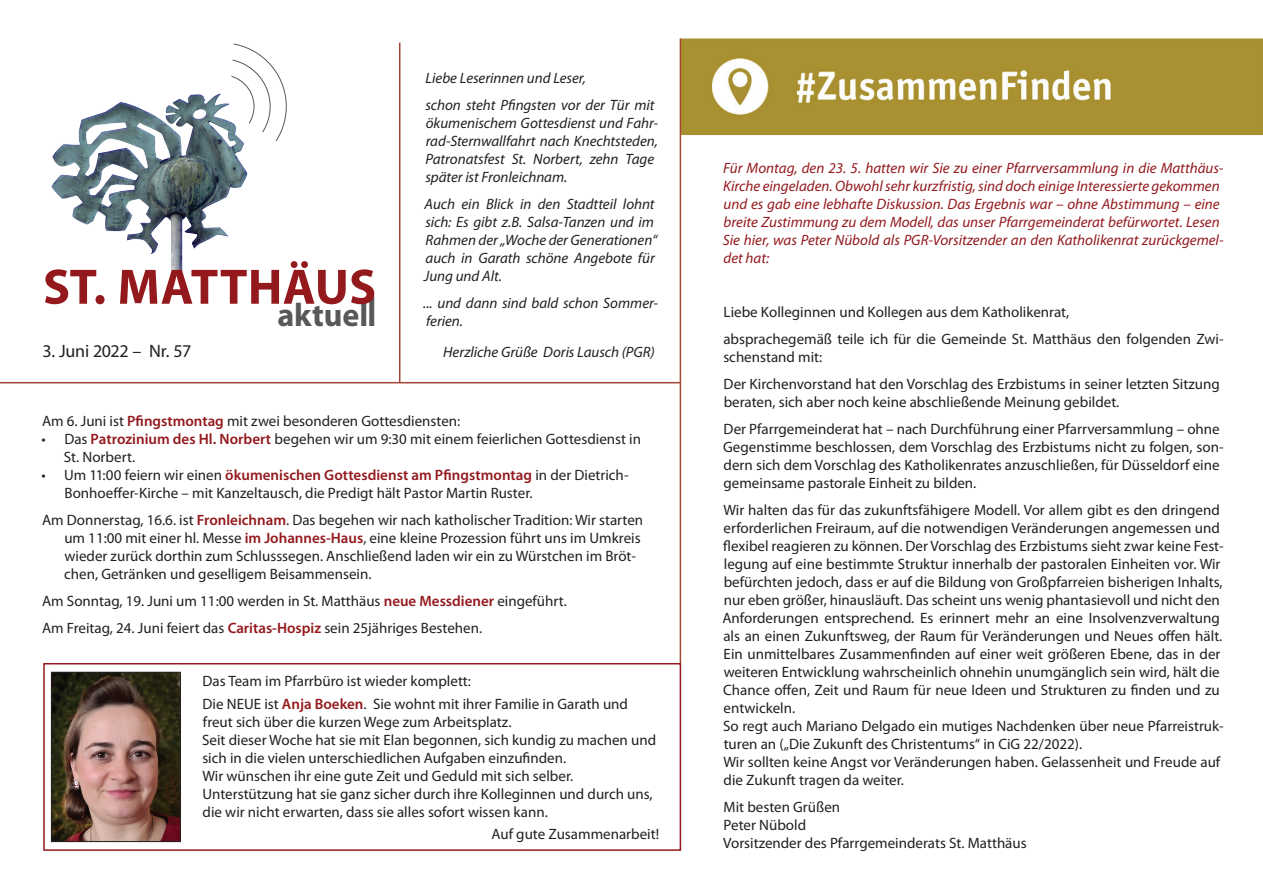
<style>
.page{position:relative;width:1263px;height:893px;background:#fff}
.page>*{position:absolute;margin:0;border:0;box-sizing:border-box;transform-origin:0 0}
.t1{font:700 50.25px "Myriad Pro";letter-spacing:.005em;color:#93191d}
.t2{font:700 32.7px "Myriad Pro";color:#57585a}
.t3{font:18px "Myriad Pro";letter-spacing:-.01em;color:#231f20}
.t4{font:15px/18px "Myriad Pro";color:#231f20}
.t5{font:italic 15px/18px "Myriad Pro";color:#231f20}
.t6{font:italic 15px/18px "Myriad Pro";color:#93191d}
.s1{font-size:41.85px}
.s2{font-weight:600;color:#93191d}
</style>
<div class="page">
<svg style="left:231px;top:43px;width:56px;height:99px"></svg>
<img style="left:52px;top:90px;width:196px;height:186px">
<div style="left:43px;top:663px;width:638px;height:188px;border:2px solid #93191d"></div>
<img style="left:684px;top:43px;width:575px;height:88px">
<div style="left:680px;top:39px;width:583px;height:96px;border:3px solid #a89031"></div>
<hr style="left:0;top:382px;width:681px;height:1px;background:#a44536">
<hr style="left:399px;top:43px;width:1px;height:340px;background:#a44536">
<hr style="left:680px;top:39px;width:1px;height:624px;background:#a44536">
<img style="left:53px;top:674px;width:126px;height:166px">
<div style="left:51px;top:672px;width:130px;height:170px;border:1px solid #231f20"></div>
<h1 class="t1" style="left:43px;top:254px;width:335px">ST. MATTHÄUS</h1>
<h2 class="t2" style="left:278px;top:293px;width:100px">AKTUEL<span class="s1">L</span></h2>
<p class="t3" style="left:43px;top:340px;width:150px">3. Juni 2022 – Nr. 57</p>
<p class="t5" style="left:425px;top:64px;width:231px;line-height:27px">Liebe Leserinnen und Leser,<br>schon steht Pfingsten vor der Tür mit</p>
<p class="t5" style="left:425px;top:113px;width:234px">ökumenischem Gottesdienst und Fahr&shy;rad-Sternwallfahrt nach Knechtsteden, Patronatsfest St. Norbert, zehn Tage später ist Fronleichnam.</p>
<p class="t5" style="left:424px;top:194px;width:235px">Auch ein Blick in den Stadtteil lohnt sich: Es gibt z.B. Salsa-Tanzen und im<br>Rahmen der „Woche der Generationen“ auch in Garath schöne Angebote für<br>Jung und Alt.</p>
<p class="t5" style="left:423px;top:293px;width:236px">... und dann sind bald schon Sommer&shy;ferien.</p>
<p class="t5" style="left:443px;top:343px;width:213px">Herzliche Grüße Doris Lausch (PGR)</p>
<p class="t4" style="left:42px;top:411px;width:420px">Am 6. Juni ist <span class="s2">Pfingstmontag</span> mit zwei besonderen Gottesdiensten:</p>
<p class="t4" style="left:64px;top:429px;width:579px;text-indent:-23px">• Das <span class="s2">Patrozinium des Hl. Norbert</span> begehen wir um 9:30 mit einem feierlichen Gottesdienst in<br>St. Norbert.</p>
<p class="t4" style="left:64px;top:465px;width:566px;text-indent:-23px">• Um 11:00 feiern wir einen <span class="s2">ökumenischen Gottesdienst am Pfingstmontag</span> in der Dietrich-<br>Bonhoeffer-Kirche – mit Kanzeltausch, die Predigt hält Pastor Martin Ruster.</p>
<p class="t4" style="left:64px;top:510px;width:580px;text-indent:-22px">Am Donnerstag, 16.6. ist <span class="s2">Fronleichnam</span>. Das begehen wir nach katholischer Tradition: Wir starten um 11:00 mit einer hl. Messe <span class="s2">im Johannes-Haus</span>, eine kleine Prozession führt uns im Umkreis wieder zurück dorthin zum Schlusssegen. Anschließend laden wir ein zu Würstchen im Bröt&shy;chen, Getränken und geselligem Beisammensein.</p>
<p class="t4" style="left:42px;top:587px;width:526px;line-height:27px">Am Sonntag, 19. Juni um 11:00 werden in St. Matthäus <span class="s2">neue Messdiener</span> eingeführt.<br>Am Freitag, 24. Juni feiert das <span class="s2">Caritas-Hospiz</span> sein 25jähriges Bestehen.</p>
<p class="t4" style="left:203px;top:669px;width:427px;line-height:22.5px">Das Team im Pfarrbüro ist wieder komplett:<br>Die NEUE ist <span class="s2">Anja Boeken</span>. Sie wohnt mit ihrer Familie in Garath und</p>
<p class="t4" style="left:202px;top:712px;width:455px">freut sich über die kurzen Wege zum Arbeitsplatz.<br>Seit dieser Woche hat sie mit Elan begonnen, sich kundig zu machen und sich in die vielen unterschiedlichen Aufgaben einzufinden.<br>Wir wünschen ihr eine gute Zeit und Geduld mit sich selber.<br>Unterstützung hat sie ganz sicher durch ihre Kolleginnen und durch uns, die wir nicht erwarten, dass sie alles sofort wissen kann.</p>
<p class="t4" style="left:491px;top:825px;width:169px">Auf gute Zusammenarbeit!</p>
<p class="t6" style="left:723px;top:159px;width:502px">Für Montag, den 23. 5. hatten wir Sie zu einer Pfarrversammlung in die Matthäus-Kirche eingeladen. Obwohl sehr kurzfristig, sind doch einige Interessierte gekommen und es gab eine lebhafte Diskussion. Das Ergebnis war – ohne Abstimmung – eine breite Zustimmung zu dem Modell, das unser Pfarrgemeinderat befürwortet. Lesen Sie hier, was Peter Nübold als PGR-Vorsitzender an den Katholikenrat zurückgemel&shy;det hat:</p>
<p class="t4" style="left:723px;top:299px;width:502px;line-height:27px">Liebe Kolleginnen und Kollegen aus dem Katholikenrat,<br>absprachegemäß teile ich für die Gemeinde St. Matthäus den folgenden Zwi-</p>
<p class="t4" style="left:723px;top:344px;width:498px;line-height:27px">schenstand mit:<br>Der Kirchenvorstand hat den Vorschlag des Erzbistums in seiner letzten Sitzung</p>
<p class="t4" style="left:724px;top:389px;width:498px;line-height:27px">beraten, sich aber noch keine abschließende Meinung gebildet.<br>Der Pfarrgemeinderat hat – nach Durchführung einer Pfarrversammlung – ohne</p>
<p class="t4" style="left:723px;top:438px;width:502px">Gegenstimme beschlossen, dem Vorschlag des Erzbistums nicht zu folgen, son&shy;dern sich dem Vorschlag des Katholikenrates anzuschließen, für Düsseldorf eine gemeinsame pastorale Einheit zu bilden.</p>
<p class="t4" style="left:722px;top:501px;width:503px">Wir halten das für das zukunftsfähigere Modell. Vor allem gibt es den dringend erforderlichen Freiraum, auf die notwendigen Veränderungen angemessen und flexibel reagieren zu können. Der Vorschlag des Erzbistums sieht zwar keine Fest&shy;legung auf eine bestimmte Struktur innerhalb der pastoralen Einheiten vor. Wir befürchten jedoch, dass er auf die Bildung von Großpfarreien bisherigen Inhalts, nur eben größer, hinausläuft. Das scheint uns wenig phantasievoll und nicht den Anforderungen entsprechend. Es erinnert mehr an eine Insolvenzverwaltung als an einen Zukunftsweg, der Raum für Veränderungen und Neues offen hält.<br>Ein unmittelbares Zusammenfinden auf einer weit größeren Ebene, das in der weiteren Entwicklung wahrscheinlich ohnehin unumgänglich sein wird, hält die Chance offen, Zeit und Raum für neue Ideen und Strukturen zu finden und zu entwickeln.<br>So regt auch Mariano Delgado ein mutiges Nachdenken über neue Pfarreistruk&shy;turen an („Die Zukunft des Christentums“ in CiG 22/2022).<br>Wir sollten keine Angst vor Veränderungen haben. Gelassenheit und Freude auf die Zukunft tragen da weiter.</p>
<p class="t4" style="left:723px;top:798px;width:305px">Mit besten Grüßen<br>Peter Nübold<br>Vorsitzender des Pfarrgemeinderats St. Matthäus</p>
</div>
